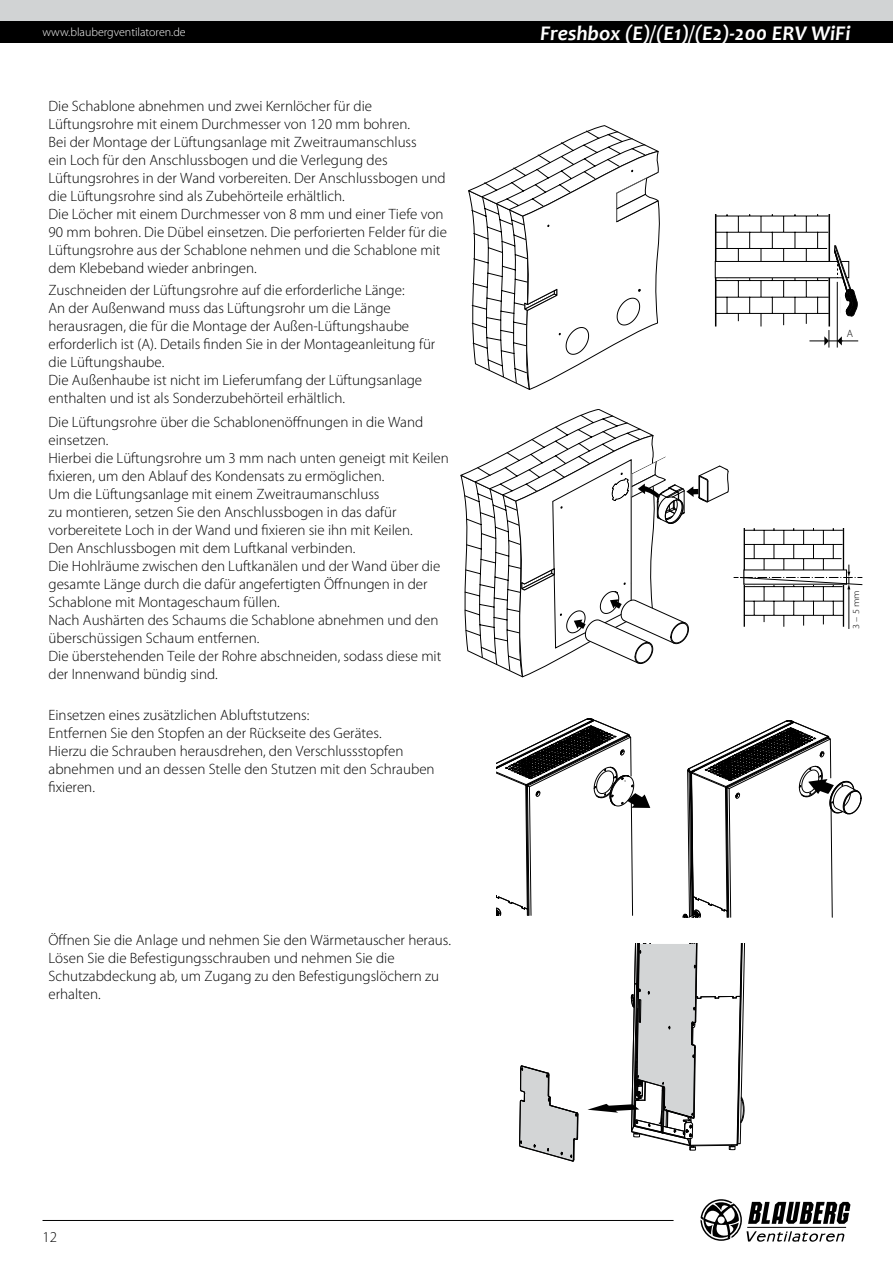
<style>
.page{position:relative;width:893px;height:1263px;background:#fff}
.page>*{position:absolute;margin:0;border:0;box-sizing:border-box;transform-origin:0 0}
.t1{font:italic 700 21px "Candara";color:#fff}
.t2{font:300 15px/18px "Myriad Pro";color:#000}
.t3{font:300 12px "Myriad Pro";color:#fff}
.t4{font:300 10.65px "Myriad Pro";color:#000}
.t5{font:300 9.3px "Myriad Pro";color:#000;scale:1.11 1}
</style>
<div class="page">
<div style="left:0;top:0;width:893px;height:21px;background:#d1d3d4"></div>
<div style="left:0;top:21px;width:893px;height:22px;background:#000"></div>
<svg style="left:700px;top:1199px;width:150px;height:43px"></svg>
<hr style="left:43px;top:1220px;width:631px;height:1px;background:#000">
<hr style="left:837px;top:282px;width:1px;height:66px;background:#000">
<svg style="left:809px;top:330px;width:49px;height:18px"></svg>
<hr style="left:715px;top:187px;width:1px;height:139px;background:#000">
<hr style="left:828px;top:187px;width:2px;height:139px;background:#000">
<svg style="left:761px;top:314px;width:1px;height:12px"></svg>
<svg style="left:817px;top:298px;width:1px;height:15px"></svg>
<svg style="left:795px;top:298px;width:1px;height:15px"></svg>
<svg style="left:772px;top:298px;width:1px;height:15px"></svg>
<svg style="left:749px;top:298px;width:1px;height:15px"></svg>
<svg style="left:727px;top:298px;width:1px;height:15px"></svg>
<svg style="left:806px;top:281px;width:1px;height:16px"></svg>
<svg style="left:783px;top:281px;width:1px;height:16px"></svg>
<svg style="left:761px;top:281px;width:1px;height:16px"></svg>
<svg style="left:738px;top:281px;width:1px;height:16px"></svg>
<svg style="left:817px;top:233px;width:1px;height:15px"></svg>
<svg style="left:795px;top:233px;width:1px;height:15px"></svg>
<svg style="left:772px;top:233px;width:1px;height:15px"></svg>
<svg style="left:749px;top:233px;width:1px;height:15px"></svg>
<svg style="left:727px;top:233px;width:1px;height:15px"></svg>
<svg style="left:806px;top:217px;width:1px;height:15px"></svg>
<svg style="left:783px;top:217px;width:1px;height:15px"></svg>
<svg style="left:761px;top:217px;width:1px;height:15px"></svg>
<svg style="left:738px;top:217px;width:1px;height:15px"></svg>
<hr style="left:715px;top:313px;width:114px;height:1px;background:#000">
<hr style="left:715px;top:297px;width:114px;height:1px;background:#000">
<hr style="left:715px;top:232px;width:113px;height:1px;background:#000">
<hr style="left:715px;top:216px;width:114px;height:1px;background:#000">
<svg style="left:806px;top:249px;width:1px;height:12px"></svg>
<svg style="left:783px;top:249px;width:1px;height:12px"></svg>
<svg style="left:761px;top:249px;width:1px;height:12px"></svg>
<svg style="left:738px;top:249px;width:1px;height:12px"></svg>
<hr style="left:715px;top:280px;width:113px;height:1px;background:#000">
<hr style="left:715px;top:248px;width:112px;height:1px;background:#000">
<div style="left:715px;top:261px;width:134px;height:17px;background:#fff"></div>
<div style="left:715px;top:261px;width:134px;height:17px;border:1px solid #000"></div>
<svg style="left:834px;top:246px;width:23px;height:70px"></svg>
<svg style="left:468px;top:125px;width:192px;height:265px"></svg>
<div style="left:700px;top:152px;width:137px;height:62px;background:#fff"></div>
<svg style="left:461px;top:410px;width:401px;height:752px"></svg>
<p class="t3" style="left:43px;top:26px;width:145px">www.blaubergventilatoren.de</p>
<h1 class="t1" style="left:540px;top:20px;width:312px">Freshbox (E)/(E1)/(E2)-200 ERV WiFi</h1>
<p class="t2" style="left:49px;top:97px;width:400px">Die Schablone abnehmen und zwei Kernlöcher für die Lüftungsrohre mit einem Durchmesser von 120 mm bohren.<br>Bei der Montage der Lüftungsanlage mit Zweitraumanschluss<br>ein Loch für den Anschlussbogen und die Verlegung des Lüftungsrohres in der Wand vorbereiten. Der Anschlussbogen und die Lüftungsrohre sind als Zubehörteile erhältlich.<br>Die Löcher mit einem Durchmesser von 8 mm und einer Tiefe von 90 mm bohren. Die Dübel einsetzen. Die perforierten Felder für die Lüftungsrohre aus der Schablone nehmen und die Schablone mit dem Klebeband wieder anbringen.</p>
<p class="t2" style="left:49px;top:281px;width:388px">Zuschneiden der Lüftungsrohre auf die erforderliche Länge:<br>An der Außenwand muss das Lüftungsrohr um die Länge herausragen, die für die Montage der Außen-Lüftungshaube erforderlich ist (A). Details finden Sie in der Montageanleitung für die Lüftungshaube.<br>Die Außenhaube ist nicht im Lieferumfang der Lüftungsanlage enthalten und ist als Sonderzubehörteil erhältlich.</p>
<p class="t2" style="left:49px;top:413px;width:402px">Die Lüftungsrohre über die Schablonenöffnungen in die Wand einsetzen.<br>Hierbei die Lüftungsrohre um 3 mm nach unten geneigt mit Keilen fixieren, um den Ablauf des Kondensats zu ermöglichen.<br>Um die Lüftungsanlage mit einem Zweitraumanschluss<br>zu montieren, setzen Sie den Anschlussbogen in das dafür vorbereitete Loch in der Wand und fixieren sie ihn mit Keilen.<br>Den Anschlussbogen mit dem Luftkanal verbinden.<br>Die Hohlräume zwischen den Luftkanälen und der Wand über die gesamte Länge durch die dafür angefertigten Öffnungen in der Schablone mit Montageschaum füllen.<br>Nach Aushärten des Schaums die Schablone abnehmen und den überschüssigen Schaum entfernen.<br>Die überstehenden Teile der Rohre abschneiden, sodass diese mit der Innenwand bündig sind.</p>
<p class="t2" style="left:49px;top:706px;width:388px">Einsetzen eines zusätzlichen Abluftstutzens:<br>Entfernen Sie den Stopfen an der Rückseite des Gerätes.<br>Hierzu die Schrauben herausdrehen, den Verschlussstopfen abnehmen und an dessen Stelle den Stutzen mit den Schrauben fixieren.</p>
<p class="t2" style="left:49px;top:931px;width:404px">Öffnen Sie die Anlage und nehmen Sie den Wärmetauscher heraus.<br>Lösen Sie die Befestigungsschrauben und nehmen Sie die Schutzabdeckung ab, um Zugang zu den Befestigungslöchern zu erhalten.</p>
<p class="t2" style="left:43px;top:1228px;width:16px">12</p>
<p class="t4" style="left:847px;top:327px;width:8px">A</p>
<p class="t5" style="left:851px;top:629px;width:36px;rotate:-90deg">3 – 5 mm</p>
</div>
